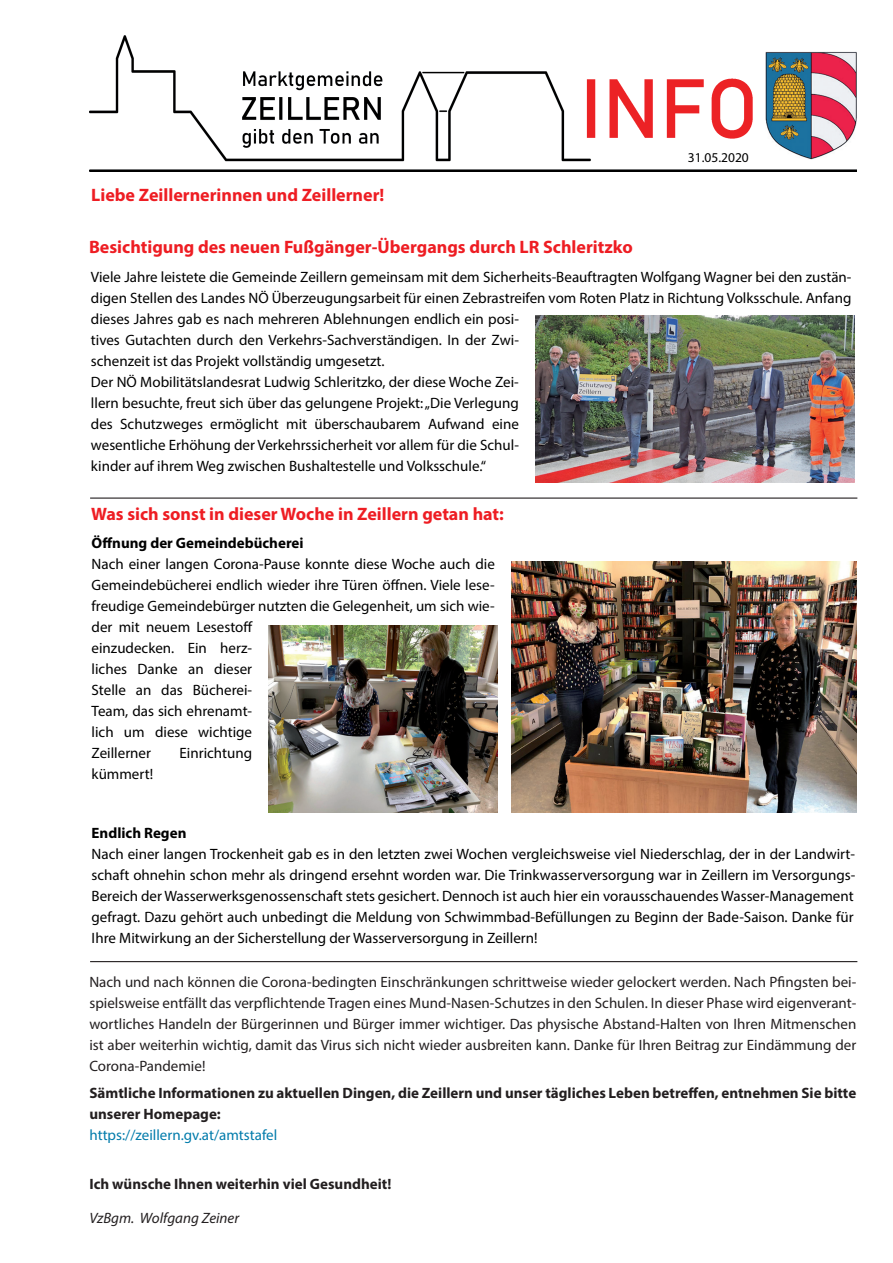
<style>
.page{position:relative;width:893px;height:1263px;background:#fff}
.page>*{position:absolute;margin:0;border:0;box-sizing:border-box;transform-origin:0 0}
.t1{font:700 18px "Myriad Pro";color:#ee1d23}
.t2{font:15px/21px "Myriad Pro";color:#000}
.t3{font:15px/21px "Myriad Pro";color:#231f20;text-align:justify}
.t4{font:700 15px/21px "Myriad Pro";color:#231f20}
.t5{font:700 15px "Myriad Pro";color:#000}
.t6{font:15px "Myriad Pro";color:#007bab}
.t7{font:italic 15px "Myriad Pro";color:#231f20}
.t8{font:13.5px "Myriad Pro";color:#000}
</style>
<div class="page">
<img style="left:90px;top:35px;width:766px;height:136px">
<hr style="left:90px;top:961px;width:767px;height:1px;background:#231f20">
<img style="left:535px;top:315px;width:319px;height:167px">
<img style="left:511px;top:562px;width:346px;height:251px">
<img style="left:268px;top:625px;width:230px;height:188px">
<hr style="left:90px;top:497px;width:767px;height:2px;background:#231f20">
<p class="t1" style="left:91px;top:183px;width:295px">Liebe Zeillernerinnen und Zeillerner!</p>
<p class="t8" style="left:688px;top:149px;width:62px">31.05.2020</p>
<p class="t1" style="left:89px;top:235px;width:545px">Besichtigung des neuen Fußgänger-Übergangs durch LR Schleritzko</p>
<p class="t2" style="left:91px;top:267px;width:762px">Viele Jahre leistete die Gemeinde Zeillern gemeinsam mit dem Sicherheits-Beauftragten Wolfgang Wagner bei den zustän&shy;digen Stellen des Landes NÖ Überzeugungsarbeit für einen Zebrastreifen vom Roten Platz in Richtung Volksschule. Anfang dieses Jahres gab es nach mehreren Ablehnungen endlich ein posi-<br>tives Gutachten durch den Verkehrs-Sachverständigen. In der Zwi-<br>schenzeit ist das Projekt vollständig umgesetzt.<br>Der NÖ Mobilitätslandesrat Ludwig Schleritzko, der diese Woche Zei-<br>llern besuchte, freut sich über das gelungene Projekt: „Die Verlegung<br>des Schutzweges ermöglicht mit überschaubarem Aufwand eine<br>wesentliche Erhöhung der Verkehrssicherheit vor allem für die Schul-<br>kinder auf ihrem Weg zwischen Bushaltestelle und Volksschule.“</p>
<p class="t1" style="left:91px;top:502px;width:414px">Was sich sonst in dieser Woche in Zeillern getan hat:</p>
<p class="t5" style="left:92px;top:533px;width:213px">Öffnung der Gemeindebücherei</p>
<p class="t2" style="left:92px;top:553px;width:405px">Nach einer langen Corona-Pause konnte diese Woche auch die Gemeindebücherei endlich wieder ihre Türen öffnen. Viele lese&shy;freudige Gemeindebürger nutzten die Gelegenheit, um sich wie&shy;der mit neuem Lesestoff<br>einzudecken. Ein herz-<br>liches Danke an dieser<br>Stelle an das Bücherei-<br>Team, das sich ehrenamt-<br>lich um diese wichtige<br>Zeillerner</p>
<p class="t2" style="left:180px;top:742px;width:74px">Einrichtung</p>
<p class="t2" style="left:92px;top:763px;width:63px">kümmert!</p>
<p class="t5" style="left:92px;top:823px;width:96px">Endlich Regen</p>
<p class="t2" style="left:92px;top:843px;width:765px;text-align:justify">Nach einer langen Trockenheit gab es in den letzten zwei Wochen vergleichsweise viel Niederschlag, der in der Landwirt&shy;schaft ohnehin schon mehr als dringend ersehnt worden war. Die Trinkwasserversorgung war in Zeillern im Versorgungs-Bereich der Wasserwerksgenossenschaft stets gesichert. Dennoch ist auch hier ein vorausschauendes Wasser-Management gefragt. Dazu gehört auch unbedingt die Meldung von Schwimmbad-Befüllungen zu Beginn der Bade-Saison. Danke für Ihre Mitwirkung an der Sicherstellung der Wasserversorgung in Zeillern!</p>
<p class="t3" style="left:89px;top:972px;width:768px">Nach und nach können die Corona-bedingten Einschränkungen schrittweise wieder gelockert werden. Nach Pfingsten bei&shy;spielsweise entfällt das verpflichtende Tragen eines Mund-Nasen-Schutzes in den Schulen. In dieser Phase wird eigenverant&shy;wortliches Handeln der Bürgerinnen und Bürger immer wichtiger. Das physische Abstand-Halten von Ihren Mitmenschen ist aber weiterhin wichtig, damit das Virus sich nicht wieder ausbreiten kann. Danke für Ihren Beitrag zur Eindämmung der Corona-Pandemie!</p>
<p class="t4" style="left:89px;top:1082px;width:768px">Sämtliche Informationen zu aktuellen Dingen, die Zeillern und unser tägliches Leben betreffen, entnehmen Sie bitte unserer Homepage:</p>
<p class="t6" style="left:89px;top:1126px;width:189px">https://zeillern.gv.at/amtstafel</p>
<p class="t4" style="left:89px;top:1173px;width:304px">Ich wünsche Ihnen weiterhin viel Gesundheit!</p>
<p class="t7" style="left:89px;top:1209px;width:151px">VzBgm. Wolfgang Zeiner</p>
</div>
